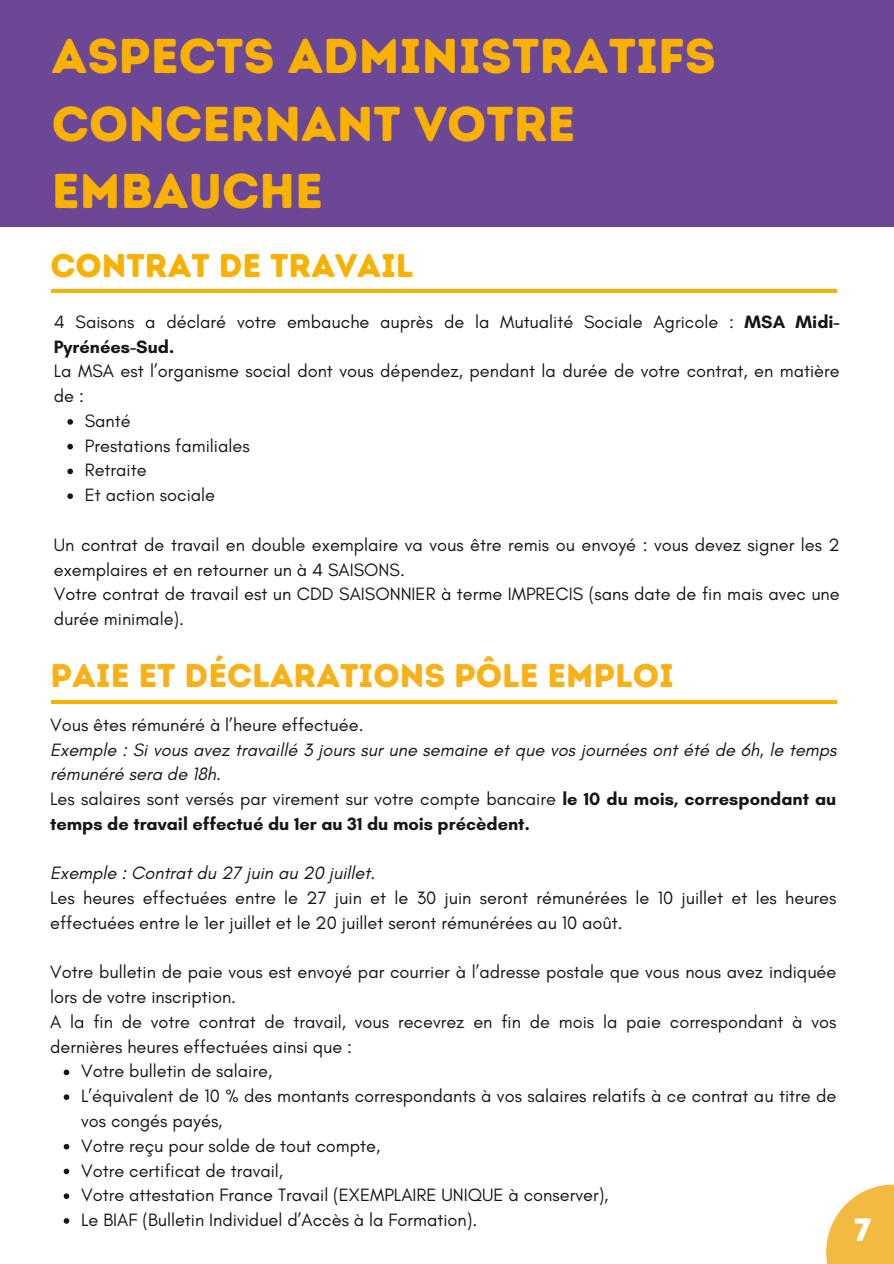
<style>
.page{position:relative;width:894px;height:1264px;background:#fff}
.page>*{position:absolute;margin:0;border:0;box-sizing:border-box;transform-origin:0 0}
.t1{font:48.9px/67.5px "Intro Rust Base";color:#f9b100}
.t2{font:32.85px "Intro Rust Base";color:#f9b117}
.t3{font:32.85px "Intro Rust Base";color:#f9b100}
.t4{font:32.25px "Intro Rust Base";color:#fff}
.t5{font:18.15px/24.8px "Glacial Indifference";color:#14161a}
.t6{font:italic 18.15px/24.8px "Glacial Indifference";color:#14161a}
.t7{font:700 18.15px/24.8px "Glacial Indifference";color:#14161a}
.s1{font-weight:700}
.s2{font-weight:400}
</style>
<div class="page">
<hr style="left:51px;top:290px;width:785px;height:2px;background:#f9b100">
<hr style="left:51px;top:701px;width:785px;height:2px;background:#f9b100">
<svg style="left:64px;top:1069px;width:5px;height:6px"></svg>
<svg style="left:64px;top:1094px;width:5px;height:5px"></svg>
<svg style="left:64px;top:1143px;width:5px;height:6px"></svg>
<svg style="left:64px;top:1168px;width:5px;height:6px"></svg>
<svg style="left:64px;top:1193px;width:5px;height:5px"></svg>
<svg style="left:64px;top:1218px;width:5px;height:5px"></svg>
<div style="left:0;top:0;width:893px;height:227px;background:#6b4796"></div>
<svg style="left:67px;top:419px;width:6px;height:6px"></svg>
<svg style="left:67px;top:444px;width:6px;height:5px"></svg>
<svg style="left:67px;top:468px;width:6px;height:6px"></svg>
<svg style="left:67px;top:493px;width:6px;height:6px"></svg>
<svg style="left:826px;top:1184px;width:67px;height:79px;fill:#f2ba40"></svg>
<p class="t1" style="left:52px;top:22px;width:665px">ASPECTS ADMINISTRATIFS<br>CONCERNANT VOTRE<br>EMBAUCHE</p>
<p class="t3" style="left:51px;top:245px;width:364px">CONTRAT DE TRAVAIL</p>
<p class="t5" style="left:54px;top:309px;width:787px">4 Saisons a déclaré votre embauche auprès de la Mutualité Sociale Agricole : <span class="s1">MSA Midi-<br>Pyrénées-Sud.</span></p>
<p class="t5" style="left:54px;top:359px;width:787px">La MSA est l’organisme social dont vous dépendez, pendant la durée de votre contrat, en matière de :</p>
<p class="t5" style="left:85px;top:408px;width:48px">Santé</p>
<p class="t5" style="left:85px;top:433px;width:166px">Prestations familiales</p>
<p class="t5" style="left:85px;top:458px;width:63px">Retraite</p>
<p class="t5" style="left:85px;top:482px;width:132px">Et action sociale</p>
<p class="t5" style="left:54px;top:532px;width:787px">Un contrat de travail en double exemplaire va vous être remis ou envoyé : vous devez signer les 2 exemplaires et en retourner un à 4 SAISONS.</p>
<p class="t5" style="left:54px;top:581px;width:787px">Votre contrat de travail est un CDD SAISONNIER à terme IMPRECIS (sans date de fin mais avec une durée minimale).</p>
<p class="t2" style="left:51px;top:656px;width:624px">PAIE ET DÉCLARATIONS PÔLE EMPLOI</p>
<p class="t5" style="left:50px;top:712px;width:315px">Vous êtes rémunéré à l’heure effectuée.</p>
<h1 class="t6" style="left:50px;top:736px;width:787px">Exemple : Si vous avez travaillé 3 jours sur une semaine et que vos journées ont été de 6h, le temps rémunéré sera de 18h.</h1>
<h2 class="t7" style="left:50px;top:786px;width:787px"><span class="s2">Les salaires sont versés par virement sur votre compte bancaire</span> le 10 du mois, correspondant au temps de travail effectué du 1er au 31 du mois précèdent.</h2>
<p class="t6" style="left:50px;top:860px;width:326px">Exemple : Contrat du 27 juin au 20 juillet.</p>
<p class="t5" style="left:50px;top:885px;width:787px">Les heures effectuées entre le 27 juin et le 30 juin seront rémunérées le 10 juillet et les heures effectuées entre le 1er juillet et le 20 juillet seront rémunérées au 10 août.</p>
<p class="t5" style="left:50px;top:959px;width:787px">Votre bulletin de paie vous est envoyé par courrier à l’adresse postale que vous nous avez indiquée lors de votre inscription.</p>
<p class="t5" style="left:50px;top:1009px;width:787px">A la fin de votre contrat de travail, vous recevrez en fin de mois la paie correspondant à vos dernières heures effectuées ainsi que :</p>
<p class="t5" style="left:81px;top:1058px;width:192px">Votre bulletin de salaire,</p>
<p class="t5" style="left:81px;top:1083px;width:756px">L’équivalent de 10 % des montants correspondants à vos salaires relatifs à ce contrat au titre de vos congés payés,</p>
<p class="t5" style="left:81px;top:1132px;width:300px">Votre reçu pour solde de tout compte,</p>
<p class="t5" style="left:81px;top:1157px;width:203px">Votre certificat de travail,</p>
<h2 class="t5" style="left:81px;top:1182px;width:528px">Votre attestation France Travail (EXEMPLAIRE UNIQUE à conserver),</h2>
<p class="t5" style="left:81px;top:1207px;width:397px">Le BIAF (Bulletin Individuel d’Accès à la Formation).</p>
<p class="t4" style="left:853px;top:1209px;width:19px">7</p>
</div>
